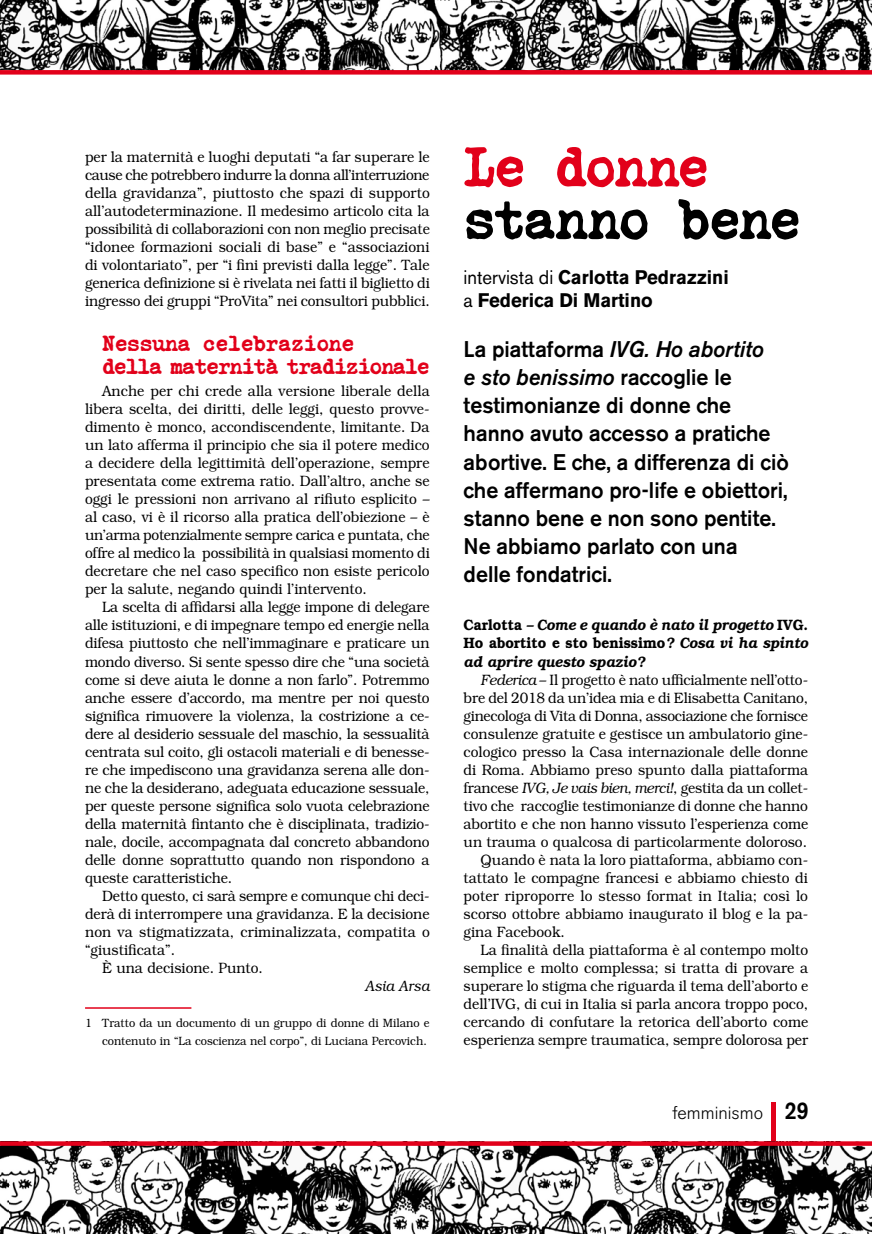
<style>
.page{position:relative;width:872px;height:1234px;background:#fff}
.page>*{position:absolute;margin:0;border:0;box-sizing:border-box;transform-origin:0 0}
.t1{font:54px "Courier Polski 1941";letter-spacing:-.02em;color:#000}
.t2{font:54px "Courier Polski 1941";letter-spacing:-.025em;color:#e2001a}
.t3{font:500 22.5px/28px "Akzidenz Grotesk BE";color:#000;scale:.95 1}
.t4{font:21px/22.5px "Courier Polski 1941";letter-spacing:-.035em;color:#e2001a}
.t5{font:700 19.5px/22.5px "Akzidenz Grotesk BE";color:#000;scale:.95 1}
.t6{font:300 18px "Akzidenz Grotesk BE";color:#000}
.t7{font:300 15px/18px "Bookman";color:#000;text-align:justify;scale:.92 1}
.t8{font:italic 600 15px/18px "Bookman";color:#000;text-align:justify;scale:.92 1}
.t9{font:300 15px "Bookman";letter-spacing:-.02em;color:#000;scale:.92 1}
.t10{font:italic 300 15px "Bookman";color:#000;scale:.92 1}
.t11{font:300 12px/18px "Bookman";color:#000;text-align:right;scale:.92 1}
.s1{font-weight:400}
.s2{font-style:italic}
.s3{font-style:normal}
.s4{font-weight:500;font-size:24.15px}
</style>
<div class="page">
<hr style="left:85px;top:1006px;width:106px;height:2px;background:#e2001a">
<div style="left:771px;top:1101px;width:5px;height:73px;background:#e2001a"></div>
<img style="left:0;top:1145px;width:872px;height:88px">
<svg style="left:0;top:1141px;width:872px;height:4px;background:#da0a22"></svg>
<img style="left:0;top:0;width:872px;height:70px">
<div style="left:0;top:70px;width:872px;height:5px;background:#e2001a"></div>
<p class="t7" style="left:85px;top:148px;width:376px">per la maternità e luoghi deputati “a far superare le cause che potrebbero indurre la donna all’interruzione della gravidanza”, piuttosto che spazi di supporto all’autodeterminazione. Il medesimo articolo cita la possibilità di collaborazioni con non meglio precisate “idonee formazioni sociali di base” e “associazioni di volontariato”, per “i fini previsti dalla legge”. Tale generica definizione si è rivelata nei fatti il biglietto di ingresso dei gruppi “ProVita” nei consultori pubblici.</p>
<h3 class="t4" style="left:102px;top:332px;width:329px">Nessuna celebrazione<br>della maternità tradizionale</h3>
<p class="t7" style="left:85px;top:382px;width:376px;text-indent:17px">Anche per chi crede alla versione liberale della libera scelta, dei diritti, delle leggi, questo provve&shy;dimento è monco, accondiscendente, limitante. Da un lato afferma il principio che sia il potere medico a decidere della legittimità dell’operazione, sempre presentata come extrema ratio. Dall’altro, anche se oggi le pressioni non arrivano al rifiuto esplicito – al caso, vi è il ricorso alla pratica dell’obiezione – è un’arma potenzialmente sempre carica e puntata, che offre al medico la possibilità in qualsiasi momento di decretare che nel caso specifico non esiste pericolo per la salute, negando quindi l’intervento.</p>
<p class="t7" style="left:85px;top:598px;width:376px;text-indent:17px">La scelta di affidarsi alla legge impone di delegare alle istituzioni, e di impegnare tempo ed energie nella difesa piuttosto che nell’immaginare e praticare un mondo diverso. Si sente spesso dire che “una società come si deve aiuta le donne a non farlo”. Potremmo anche essere d’accordo, ma mentre per noi questo significa rimuovere la violenza, la costrizione a ce&shy;dere al desiderio sessuale del maschio, la sessualità centrata sul coito, gli ostacoli materiali e di benesse&shy;re che impediscono una gravidanza serena alle don&shy;ne che la desiderano, adeguata educazione sessuale, per queste persone significa solo vuota celebrazione della maternità fintanto che è disciplinata, tradizio&shy;nale, docile, accompagnata dal concreto abbandono delle donne soprattutto quando non rispondono a queste caratteristiche.</p>
<p class="t7" style="left:102px;top:886px;width:357px">Detto questo, ci sarà sempre e comunque chi deci-</p>
<p class="t7" style="left:85px;top:904px;width:376px">derà di interrompere una gravidanza. E la decisione</p>
<p class="t7" style="left:85px;top:922px;width:376px">non va stigmatizzata, criminalizzata, compatita o</p>
<p class="t7" style="left:85px;top:940px;width:99px">“giustificata”.</p>
<p class="t7" style="left:102px;top:958px;width:176px">È una decisione. Punto.</p>
<p class="t10" style="left:365px;top:977px;width:72px">Asia Arsa</p>
<p class="t11" style="left:85px;top:1013px;width:376px">1 Tratto da un documento di un gruppo di donne di Milano e contenuto in “La coscienza nel corpo”, di Luciana Percovich.</p>
<h1 class="t2" style="left:463px;top:133px;width:246px">Le donne</h1>
<h1 class="t1" style="left:463px;top:186px;width:338px">stanno bene</h1>
<h3 class="t5" style="left:463px;top:266px;width:281px"><span class="s1">intervista di</span> Carlotta Pedrazzini <span class="s1">a</span> Federica Di Martino</h3>
<p class="t3" style="left:463px;top:335px;width:344px">La piattaforma <span class="s2">IVG. Ho abortito<br>e sto benissimo</span> raccoglie le testimonianze di donne che hanno avuto accesso a pratiche abortive. E che, a differenza di ciò che affermano pro-life e obiettori, stanno bene e non sono pentite.<br>Ne abbiamo parlato con una delle fondatrici.</p>
<p class="t8" style="left:463px;top:616px;width:376px"><span class="s3">Carlotta</span> – Come e quando è nato il progetto <span class="s3">IVG.<br>Ho abortito e sto benissimo</span>? Cosa vi ha spinto ad aprire questo spazio?</p>
<p class="t7" style="left:480px;top:670px;width:357px"><span class="s2">Federica</span> – Il progetto è nato ufficialmente nell’otto-</p>
<p class="t7" style="left:463px;top:688px;width:376px">bre del 2018 da un’idea mia e di Elisabetta Canitano,</p>
<p class="t9" style="left:463px;top:706px;width:376px">ginecologa di Vita di Donna, associazione che fornisce</p>
<p class="t7" style="left:463px;top:724px;width:376px">consulenze gratuite e gestisce un ambulatorio gine-</p>
<p class="t7" style="left:463px;top:742px;width:376px">cologico presso la Casa internazionale delle donne</p>
<p class="t7" style="left:463px;top:760px;width:376px">di Roma. Abbiamo preso spunto dalla piattaforma</p>
<p class="t7" style="left:463px;top:778px;width:376px">francese <span class="s2">IVG, Je vais bien, merci!</span>, gestita da un collet-</p>
<p class="t7" style="left:463px;top:796px;width:376px">tivo che raccoglie testimonianze di donne che hanno</p>
<p class="t7" style="left:463px;top:814px;width:376px">abortito e che non hanno vissuto l’esperienza come</p>
<p class="t7" style="left:463px;top:832px;width:375px">un trauma o qualcosa di particolarmente doloroso.</p>
<p class="t7" style="left:480px;top:850px;width:357px">Quando è nata la loro piattaforma, abbiamo con-</p>
<p class="t7" style="left:463px;top:868px;width:376px">tattato le compagne francesi e abbiamo chiesto di</p>
<p class="t7" style="left:463px;top:886px;width:376px">poter riproporre lo stesso format in Italia; così lo</p>
<p class="t7" style="left:463px;top:904px;width:376px">scorso ottobre abbiamo inaugurato il blog e la pa-</p>
<p class="t7" style="left:463px;top:922px;width:112px">gina Facebook.</p>
<p class="t7" style="left:480px;top:940px;width:357px">La finalità della piattaforma è al contempo molto</p>
<p class="t7" style="left:463px;top:958px;width:376px">semplice e molto complessa; si tratta di provare a</p>
<p class="t7" style="left:463px;top:976px;width:376px">superare lo stigma che riguarda il tema dell’aborto e</p>
<p class="t7" style="left:463px;top:994px;width:376px">dell’IVG, di cui in Italia si parla ancora troppo poco,</p>
<p class="t7" style="left:463px;top:1012px;width:376px">cercando di confutare la retorica dell’aborto come</p>
<p class="t7" style="left:463px;top:1030px;width:376px">esperienza sempre traumatica, sempre dolorosa per</p>
<p class="t6" style="left:672px;top:1102px;width:138px">femminismo <span class="s4">29</span></p>
</div>
